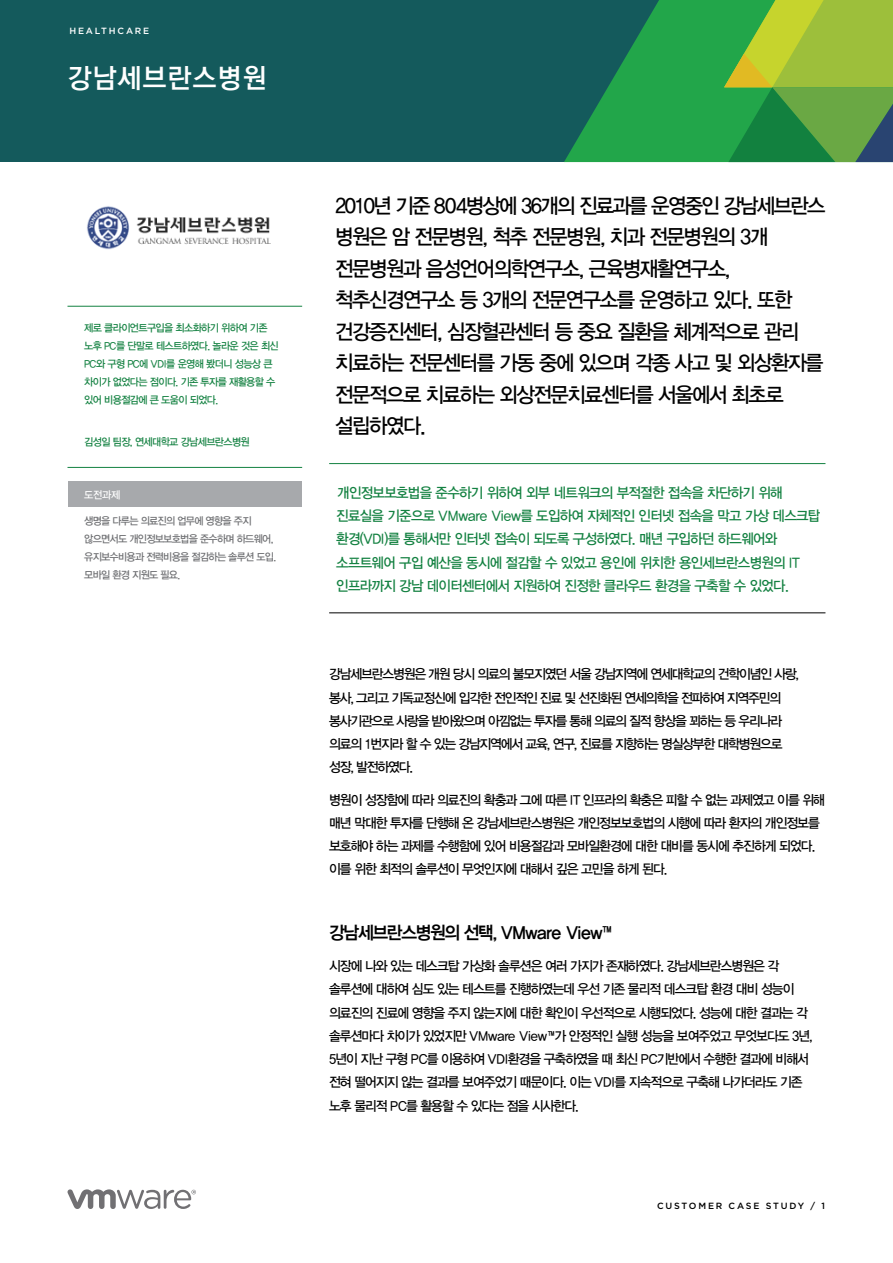
<style>
.page{position:relative;width:893px;height:1263px;background:#fff}
.page>*{position:absolute;margin:0;border:0;box-sizing:border-box;transform-origin:0 0}
.t1{font:27px "YGO540";letter-spacing:.025em;color:#fff}
.t2{font:21px/31.5px "YDIYGO330";letter-spacing:-.07em;color:#000;scale:.95 1}
.t3{font:18px "YDIYGO340";letter-spacing:-.075em;color:#000;scale:.95 1}
.t4{font:14.25px/23.2px "YDIYGO330";letter-spacing:-.05em;color:#138141;scale:.95 1}
.t5{font:13.5px/23.2px "YDIYGO330";letter-spacing:-.075em;color:#000;scale:.95 1}
.t6{font:10.5px/18px "YDIYGO330";letter-spacing:-.06em;color:#138141;scale:.95 1}
.t7{font:10.5px/18px "YDIYGO330";letter-spacing:-.07em;color:#6d6e71;scale:.95 1}
.t8{font:10.5px "YDIYGO330";color:#fff;scale:.95 1}
.t9{font:500 9px "Gotham";letter-spacing:.2em;color:#fff}
.t10{font:500 9px "Gotham";letter-spacing:.2em;color:#000}
</style>
<div class="page">
<div style="left:0;top:0;width:893px;height:162px;background:#145a5c"></div>
<svg style="left:564px;top:0;width:160px;height:162px;fill:#22a64a"></svg>
<svg style="left:724px;top:0;width:169px;height:162px;background:#6daa3f"></svg>
<svg style="left:68px;top:1189px;width:128px;height:20px"></svg>
<div style="left:68px;top:482px;width:233px;height:25px;background:#a7a9ac"></div>
<hr style="left:329px;top:463px;width:496px;height:1px;background:#138141">
<hr style="left:329px;top:613px;width:496px;height:1px;background:#000">
<hr style="left:68px;top:467px;width:234px;height:1px;background:#138141">
<hr style="left:68px;top:306px;width:234px;height:1px;background:#138141">
<img style="left:87px;top:206px;width:184px;height:44px">
<p class="t9" style="left:69px;top:25px;width:81px">HEALTHCARE</p>
<p class="t9" style="left:55px;top:62px;width:137px">TELECOMMUNICATION</p>
<h1 class="t1" style="left:68px;top:64px;width:201px">강남세브란스병원</h1>
<p class="t6" style="left:84px;top:319px;width:206px">제로 클라이언트구입을 최소화하기 위하여 기존 노후 PC를 단말로 테스트하였다. 놀라운 것은 최신<br>PC와 구형 PC에 VDI를 운영해 봤더니 성능상 큰 차이가 없었다는 점이다. 기존 투자를 재활용할 수 있어 비용절감에 큰 도움이 되었다.</p>
<p class="t6" style="left:84px;top:433px;width:176px">김성일 팀장, 연세대학교 강남세브란스병원</p>
<p class="t8" style="left:84px;top:489px;width:39px">도전과제</p>
<p class="t7" style="left:84px;top:512px;width:204px">생명을 다루는 의료진의 업무에 영향을 주지 않으면서도 개인정보보호법을 준수하며 하드웨어, 유지보수비용과 전력비용을 절감하는 솔루션 도입. 모바일 환경 지원도 필요.</p>
<h2 class="t2" style="left:335px;top:190px;width:518px">2010년 기준 804병상에 36개의 진료과를 운영중인 강남세브란스 병원은 암 전문병원, 척추 전문병원, 치과 전문병원의 3개 전문병원과 음성언어의학연구소, 근육병재활연구소, 척추신경연구소 등 3개의 전문연구소를 운영하고 있다. 또한 건강증진센터, 심장혈관센터 등 중요 질환을 체계적으로 관리 치료하는 전문센터를 가동 중에 있으며 각종 사고 및 외상환자를 전문적으로 치료하는 외상전문치료센터를 서울에서 최초로 설립하였다.</h2>
<p class="t4" style="left:336px;top:481px;width:511px">개인정보보호법을 준수하기 위하여 외부 네트워크의 부적절한 접속을 차단하기 위해 진료실을 기준으로 VMware View를 도입하여 자체적인 인터넷 접속을 막고 가상 데스크탑 환경(VDI)를 통해서만 인터넷 접속이 되도록 구성하였다. 매년 구입하던 하드웨어와 소프트웨어 구입 예산을 동시에 절감할 수 있었고 용인에 위치한 용인세브란스병원의 IT 인프라까지 강남 데이터센터에서 지원하여 진정한 클라우드 환경을 구축할 수 있었다.</p>
<p class="t5" style="left:329px;top:663px;width:496px">강남세브란스병원은 개원 당시 의료의 불모지였던 서울 강남지역에 연세대학교의 건학이념인 사랑, 봉사, 그리고 기독교정신에 입각한 전인적인 진료 및 선진화된 연세의학을 전파하여 지역주민의 봉사기관으로 사랑을 받아왔으며 아낌없는 투자를 통해 의료의 질적 향상을 꾀하는 등 우리나라 의료의 1번지라 할 수 있는 강남지역에서 교육, 연구, 진료를 지향하는 명실상부한 대학병원으로 성장, 발전하였다.</p>
<p class="t5" style="left:329px;top:788px;width:523px">병원이 성장함에 따라 의료진의 확충과 그에 따른 IT 인프라의 확충은 피할 수 없는 과제였고 이를 위해 매년 막대한 투자를 단행해 온 강남세브란스병원은 개인정보보호법의 시행에 따라 환자의 개인정보를 보호해야 하는 과제를 수행함에 있어 비용절감과 모바일환경에 대한 대비를 동시에 추진하게 되었다. 이를 위한 최적의 솔루션이 무엇인지에 대해서 깊은 고민을 하게 된다.</p>
<h3 class="t3" style="left:329px;top:922px;width:306px">강남세브란스병원의 선택, VMware View™</h3>
<p class="t5" style="left:329px;top:954px;width:511px">시장에 나와 있는 데스크탑 가상화 솔루션은 여러 가지가 존재하였다. 강남세브란스병원은 각 솔루션에 대하여 심도 있는 테스트를 진행하였는데 우선 기존 물리적 데스크탑 환경 대비 성능이 의료진의 진료에 영향을 주지 않는지에 대한 확인이 우선적으로 시행되었다. 성능에 대한 결과는 각 솔루션마다 차이가 있었지만 VMware View™가 안정적인 실행 성능을 보여주었고 무엇보다도 3년, 5년이 지난 구형 PC를 이용하여 VDI환경을 구축하였을 때 최신 PC기반에서 수행한 결과에 비해서 전혀 떨어지지 않는 결과를 보여주었기 때문이다. 이는 VDI를 지속적으로 구축해 나가더라도 기존 노후 물리적 PC를 활용할 수 있다는 점을 시사한다.</p>
<p class="t10" style="left:657px;top:1200px;width:169px">CUSTOMER CASE STUDY / 1</p>
</div>
